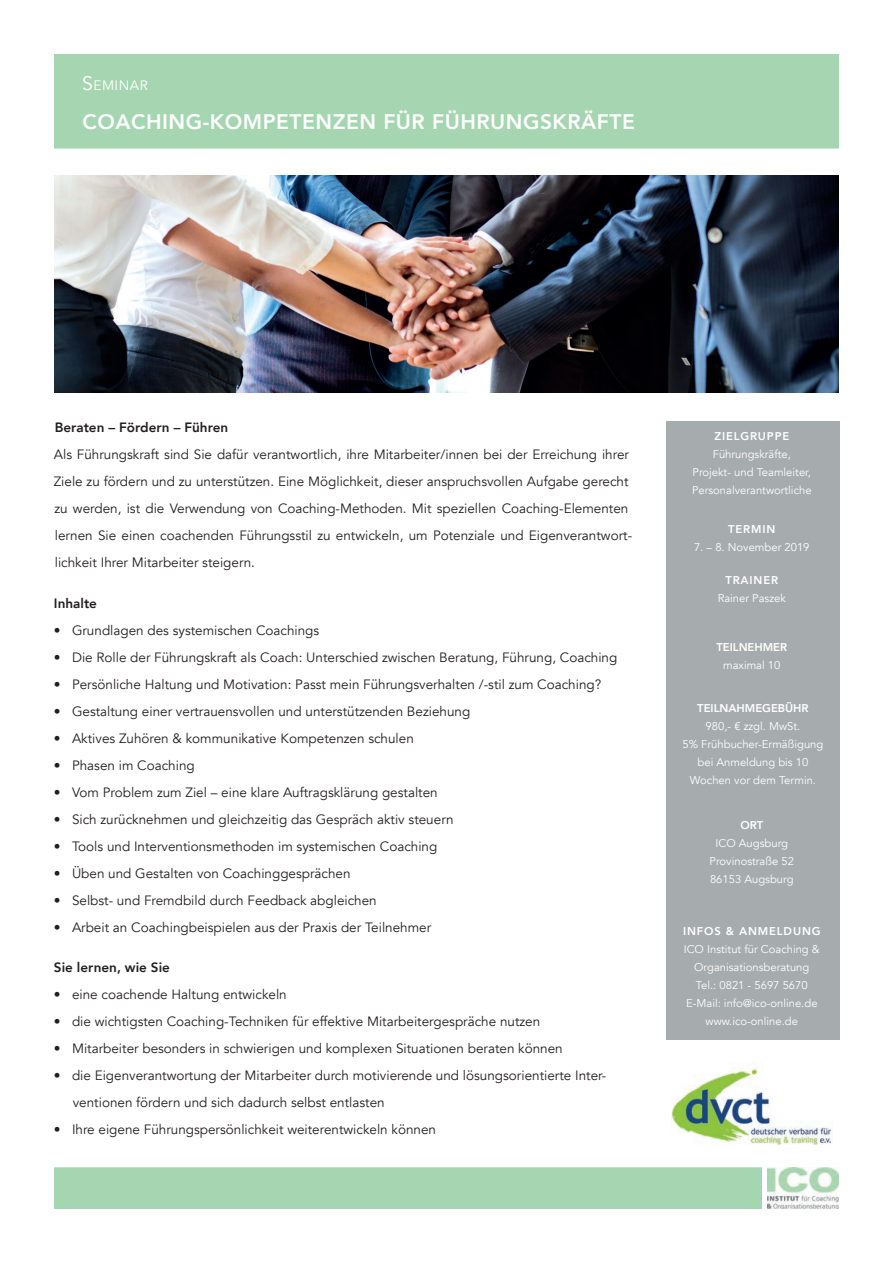
<style>
.page{position:relative;width:893px;height:1263px;background:#fff}
.page>*{position:absolute;margin:0;border:0;box-sizing:border-box;transform-origin:0 0}
.t1{font:800 21px "Avenir";letter-spacing:.025em;color:#fff}
.t2{font:13.65px "Avenir";letter-spacing:.035em;color:#fff}
.t3{font:13.5px/27px "Avenir";color:#231f20}
.t4{font:800 13.5px "Avenir";color:#231f20}
.t5{font:11.25px/18px "Avenir";color:#fff;text-align:center}
.t6{font:800 11.25px "Avenir";letter-spacing:.075em;color:#fff}
.t7{font:800 11.25px "Avenir";color:#fff}
.s1{font-size:19.5px}
</style>
<div class="page">
<div style="left:666px;top:421px;width:173px;height:619px;background:#a6acad"></div>
<div style="left:55px;top:1168px;width:706px;height:40px;background:#a6d6b1"></div>
<div style="left:54px;top:1167px;width:708px;height:42px;border:2px solid #a6d6b1"></div>
<img style="left:768px;top:1167px;width:71px;height:42px">
<img style="left:672px;top:1068px;width:161px;height:76px">
<div style="left:55px;top:55px;width:783px;height:93px;background:#a6d6b1"></div>
<div style="left:54px;top:54px;width:785px;height:94px;border:2px solid #a6d6b1"></div>
<img style="left:54px;top:176px;width:785px;height:216px">
<p class="t2" style="left:82px;top:77px;width:67px"><span class="s1">S</span>EMINAR</p>
<h1 class="t1" style="left:83px;top:106px;width:554px">COACHING-KOMPETENZEN FÜR FÜHRUNGSKRÄFTE</h1>
<p class="t4" style="left:55px;top:417px;width:175px">Beraten – Fördern – Führen</p>
<p class="t3" style="left:54px;top:441px;width:580px">Als Führungskraft sind Sie dafür verantwortlich, ihre Mitarbeiter/innen bei der Erreichung ihrer Ziele zu fördern und zu unterstützen. Eine Möglichkeit, dieser anspruchsvollen Aufgabe gerecht zu werden, ist die Verwendung von Coaching-Methoden. Mit speziellen Coaching-Elementen lernen Sie einen coachenden Führungsstil zu entwickeln, um Potenziale und Eigenverantwort&shy;lichkeit Ihrer Mitarbeiter steigern.</p>
<p class="t4" style="left:54px;top:592px;width:45px">Inhalte</p>
<p class="t3" style="left:54px;top:617px;width:267px">• Grundlagen des systemischen Coachings</p>
<p class="t3" style="left:54px;top:644px;width:565px">• Die Rolle der Führungskraft als Coach: Unterschied zwischen Beratung, Führung, Coaching</p>
<p class="t3" style="left:54px;top:671px;width:549px">• Persönliche Haltung und Motivation: Passt mein Führungsverhalten /-stil zum Coaching?</p>
<p class="t3" style="left:54px;top:698px;width:418px">• Gestaltung einer vertrauensvollen und unterstützenden Beziehung</p>
<p class="t3" style="left:54px;top:725px;width:361px">• Aktives Zuhören &amp; kommunikative Kompetenzen schulen</p>
<p class="t3" style="left:54px;top:752px;width:142px">• Phasen im Coaching</p>
<p class="t3" style="left:54px;top:779px;width:385px">• Vom Problem zum Ziel – eine klare Auftragsklärung gestalten</p>
<p class="t3" style="left:54px;top:806px;width:401px">• Sich zurücknehmen und gleichzeitig das Gespräch aktiv steuern</p>
<p class="t3" style="left:54px;top:833px;width:385px">• Tools und Interventionsmethoden im systemischen Coaching</p>
<p class="t3" style="left:54px;top:860px;width:298px">• Üben und Gestalten von Coachinggesprächen</p>
<p class="t3" style="left:54px;top:887px;width:324px">• Selbst- und Fremdbild durch Feedback abgleichen</p>
<p class="t3" style="left:54px;top:914px;width:379px">• Arbeit an Coachingbeispielen aus der Praxis der Teilnehmer</p>
<p class="t4" style="left:54px;top:957px;width:118px">Sie lernen, wie Sie</p>
<p class="t3" style="left:54px;top:981px;width:234px">• eine coachende Haltung entwickeln</p>
<p class="t3" style="left:54px;top:1008px;width:488px">• die wichtigsten Coaching-Techniken für effektive Mitarbeitergespräche nutzen</p>
<p class="t3" style="left:54px;top:1035px;width:510px">• Mitarbeiter besonders in schwierigen und komplexen Situationen beraten können</p>
<p class="t3" style="left:73px;top:1062px;width:535px;text-indent:-19px">• die Eigenverantwortung der Mitarbeiter durch motivierende und lösungsorientierte Inter&shy;ventionen fördern und sich dadurch selbst entlasten</p>
<p class="t3" style="left:54px;top:1116px;width:384px">• Ihre eigene Führungspersönlichkeit weiterentwickeln können</p>
<p class="t6" style="left:714px;top:428px;width:76px">ZIELGRUPPE</p>
<p class="t5" style="left:692px;top:446px;width:121px">Führungskräfte,<br>Projekt- und Teamleiter,<br>Personalverantwortliche</p>
<p class="t6" style="left:728px;top:520px;width:49px">TERMIN</p>
<p class="t5" style="left:694px;top:538px;width:117px">7. – 8. November 2019</p>
<p class="t6" style="left:725px;top:571px;width:54px">TRAINER</p>
<p class="t5" style="left:718px;top:589px;width:70px">Rainer Paszek</p>
<p class="t7" style="left:716px;top:638px;width:72px">TEILNEHMER</p>
<p class="t5" style="left:723px;top:656px;width:59px">maximal 10</p>
<p class="t7" style="left:697px;top:699px;width:113px">TEILNAHMEGEBÜHR</p>
<p class="t5" style="left:682px;top:717px;width:142px">980,- € zzgl. MwSt.<br>5% Frühbucher-Ermäßigung bei Anmeldung bis 10<br>Wochen vor dem Termin.</p>
<p class="t6" style="left:740px;top:816px;width:24px">ORT</p>
<p class="t5" style="left:710px;top:834px;width:86px">ICO Augsburg<br>Provinostraße 52<br>86153 Augsburg</p>
<p class="t6" style="left:683px;top:923px;width:139px">INFOS &amp; ANMELDUNG</p>
<p class="t5" style="left:684px;top:941px;width:138px">ICO Institut für Coaching &amp;<br>Organisationsberatung<br>Tel.: 0821 - 5697 5670<br>E-Mail: info@ico-online.de www.ico-online.de</p>
</div>
